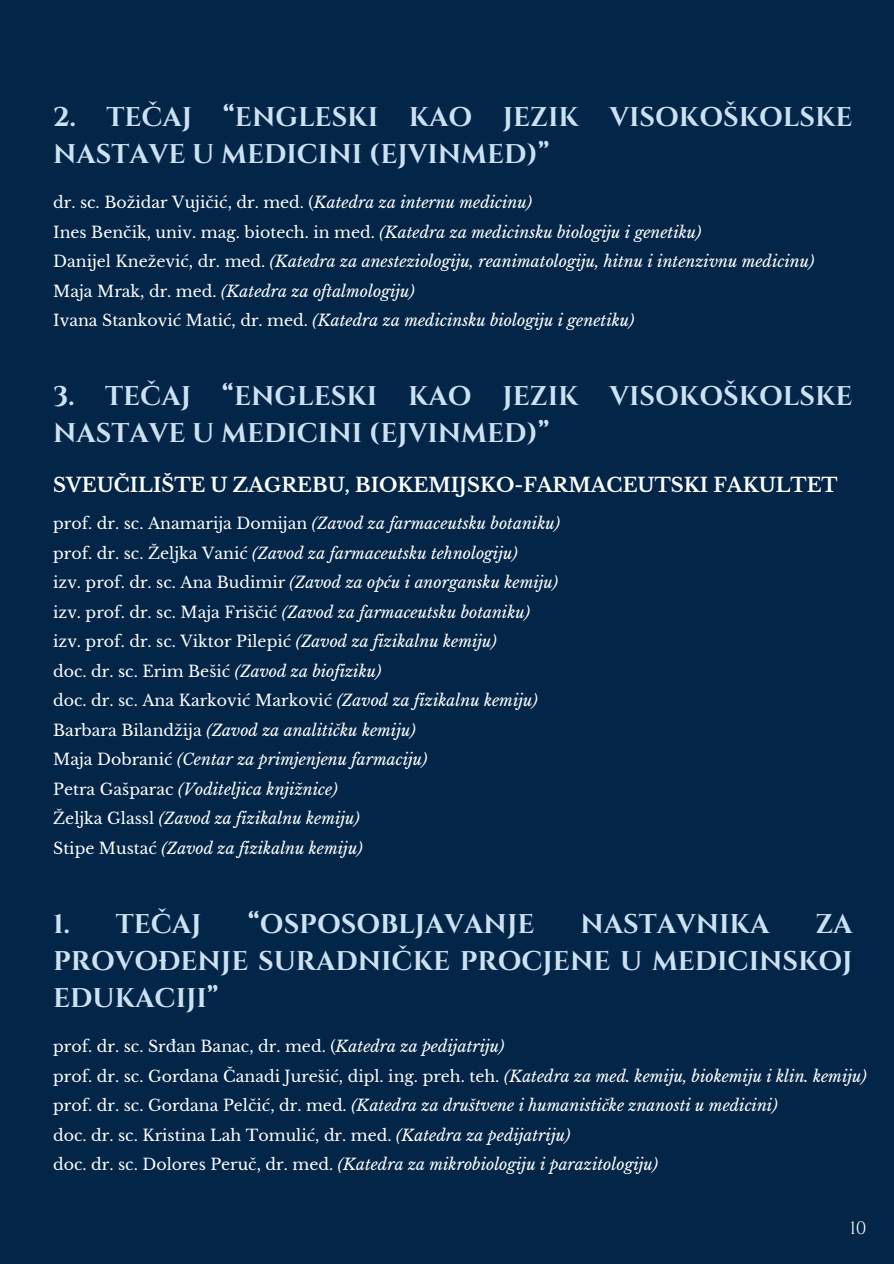
<style>
.page{position:relative;width:894px;height:1264px;background:#fff}
.page>*{position:absolute;margin:0;border:0;box-sizing:border-box;transform-origin:0 0}
.t1{font:700 27px/37.2px "Cinzel";color:#cce1f2}
.t2{font:700 22.35px "Cinzel";color:#cce1f2}
.t3{font:700 19.5px "Libre Baskerville";color:#fff}
.t4{font:18px "Cinzel";color:#fff}
.t5{font:italic 15.75px "Libre Baskerville";color:#fff}
.t6{font:15.75px "Libre Baskerville";color:#fff}
.s1{font-style:italic}
.s2{font-style:normal}
</style>
<div class="page">
<div style="left:0;top:0;width:893px;height:1263px;background:#022548"></div>
<h1 class="t1" style="left:53px;top:99px;width:800px">2. TEČAJ “ENGLESKI KAO JEZIK VISOKOŠKOLSKE<br>NASTAVE U MEDICINI (EJVINMED)”</h1>
<p class="t6" style="left:53px;top:193px;width:480px">dr. sc. Božidar Vujičić, dr. med. (<span class="s1">Katedra za internu medicinu)</span></p>
<p class="t5" style="left:53px;top:222px;width:649px"><span class="s2">Ines Benčik, univ. mag. biotech. in med.</span> (Katedra za medicinsku biologiju i genetiku)</p>
<p class="t5" style="left:53px;top:252px;width:762px"><span class="s2">Danijel Knežević, dr. med.</span> (Katedra za anesteziologiju, reanimatologiju, hitnu i intenzivnu medicinu)</p>
<p class="t5" style="left:53px;top:281px;width:363px"><span class="s2">Maja Mrak, dr. med.</span> (Katedra za oftalmologiju)</p>
<p class="t5" style="left:53px;top:311px;width:582px"><span class="s2">Ivana Stanković Matić, dr. med.</span> (Katedra za medicinsku biologiju i genetiku)</p>
<h1 class="t1" style="left:53px;top:378px;width:800px">3. TEČAJ “ENGLESKI KAO JEZIK VISOKOŠKOLSKE<br>NASTAVE U MEDICINI (EJVINMED)”</h1>
<h2 class="t3" style="left:53px;top:473px;width:785px">SVEUČILIŠTE U ZAGREBU, BIOKEMIJSKO-FARMACEUTSKI FAKULTET</h2>
<p class="t5" style="left:53px;top:514px;width:508px"><span class="s2">prof. dr. sc. Anamarija Domijan</span> (Zavod za farmaceutsku botaniku)</p>
<p class="t5" style="left:53px;top:543px;width:466px"><span class="s2">prof. dr. sc. Željka Vanić</span> (Zavod za farmaceutsku tehnologiju)</p>
<p class="t5" style="left:53px;top:573px;width:506px"><span class="s2">izv. prof. dr. sc. Ana Budimir</span> (Zavod za opću i anorgansku kemiju)</p>
<p class="t5" style="left:53px;top:602px;width:478px"><span class="s2">izv. prof. dr. sc. Maja Friščić</span> (Zavod za farmaceutsku botaniku)</p>
<p class="t6" style="left:53px;top:631px;width:445px">izv. prof. dr. sc. Viktor Pilepić <span class="s1">(Zavod za fizikalnu kemiju)</span></p>
<p class="t6" style="left:53px;top:661px;width:330px">doc. dr. sc. Erim Bešić <span class="s1">(Zavod za biofiziku)</span></p>
<p class="t6" style="left:53px;top:690px;width:486px">doc. dr. sc. Ana Karković Marković <span class="s1">(Zavod za fizikalnu kemiju)</span></p>
<p class="t5" style="left:53px;top:720px;width:364px"><span class="s2">Barbara Bilandžija</span> (Zavod za analitičku kemiju)</p>
<p class="t5" style="left:53px;top:749px;width:375px"><span class="s2">Maja Dobranić</span> (Centar za primjenjenu farmaciju)</p>
<p class="t5" style="left:53px;top:808px;width:308px"><span class="s2">Željka Glassl</span> (Zavod za fizikalnu kemiju)</p>
<p class="t5" style="left:53px;top:779px;width:286px"><span class="s2">Petra Gašparac</span> (Voditeljica knjižnice)</p>
<p class="t5" style="left:53px;top:838px;width:311px"><span class="s2">Stipe Mustać</span> (Zavod za fizikalnu kemiju)</p>
<p class="t1" style="left:53px;top:905px;width:150px">1. TEČAJ</p>
<p class="t1" style="left:247px;top:905px;width:288px">“OSPOSOBLJAVANJE</p>
<p class="t1" style="left:580px;top:905px;width:190px">NASTAVNIKA</p>
<p class="t1" style="left:53px;top:905px;width:800px;text-align:justify;text-indent:762px">ZA PROVODENJE SURADNIČKE PROCJENE U MEDICINSKOJ EDUKACIJI”</p>
<h1 class="t6" style="left:53px;top:1036px;width:452px">prof. dr. sc. Srđan Banac, dr. med. (<span class="s1">Katedra za pedijatriju)</span></h1>
<p class="t6" style="left:53px;top:1066px;width:814px">prof. dr. sc. Gordana Čanadi Jurešić, dipl. ing. preh. teh. <span class="s1">(Katedra za med. kemiju, biokemiju i klin. kemiju)</span></p>
<p class="t5" style="left:53px;top:1095px;width:725px"><span class="s2">prof. dr. sc. Gordana Pelčić, dr. med.</span> (Katedra za društvene i humanističke znanosti u medicini)</p>
<p class="t6" style="left:53px;top:1125px;width:518px">doc. dr. sc. Kristina Lah Tomulić, dr. med. <span class="s1">(Katedra za pedijatriju)</span></p>
<p class="t5" style="left:53px;top:1154px;width:606px"><span class="s2">doc. dr. sc. Dolores Peruč, dr. med.</span> (Katedra za mikrobiologiju i parazitologiju)</p>
<p class="t2" style="left:158px;top:945px;width:10px">-</p>
<p class="t4" style="left:849px;top:1216px;width:18px">10</p>
</div>
